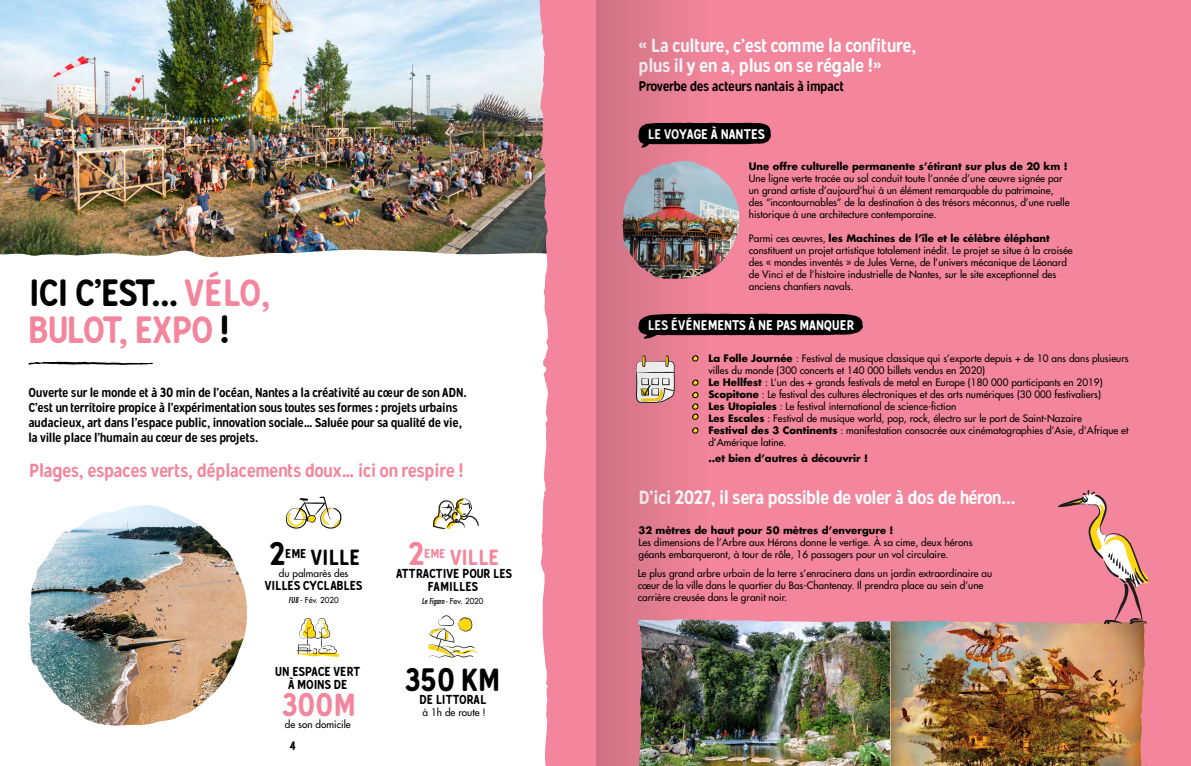
<style>
.page{position:relative;width:1191px;height:766px;background:#fff}
.page>*{position:absolute;margin:0;border:0;box-sizing:border-box;transform-origin:0 0}
.t1{font:38px/37px "Gunnar";letter-spacing:-.02em;color:#f3869c}
.t2{font:32px "Gunnar";color:#000}
.t3{font:32px "Gunnar";color:#f3869c}
.t4{font:22px "Gunnar";color:#000}
.t5{font:22px "Gunnar";color:#f3869c}
.t6{font:19px/20px "Gunnar";letter-spacing:-.03em;color:#fff}
.t7{font:19px "Gunnar";letter-spacing:-.01em;color:#f3869c}
.t8{font:14px "Gunnar";color:#fff}
.t9{font:14px "Gunnar";letter-spacing:-.025em;color:#000}
.t10{font:13px/15px "Gunnar";letter-spacing:-.01em;color:#000;text-align:center}
.t11{font:12px "Gunnar";color:#000}
.t12{font:12px "Gunnar";color:#fff}
.t13{font:500 10px/12px "Futura Std";color:#000}
.t14{font:700 10px "Futura Std";color:#000}
.t15{font:italic condensed 8px "Futura Std";color:#000}
.t16{font:500 8px "Futura Std";color:#000}
.s1{color:#000}
.s2{font-weight:400;font-style:italic;font-stretch:condensed}
.s3{font-weight:500;font-style:normal;font-stretch:normal}
.s4{font-weight:700}
</style>
<div class="page">
<img style="left:0;top:0;width:539px;height:258px">
<div style="left:539px;top:0;width:652px;height:765px;background:#f3869c"></div>
<svg style="left:28px;top:361px;width:125px;height:4px"></svg>
<svg style="left:296px;top:618px;width:43px;height:38px"></svg>
<svg style="left:428px;top:615px;width:49px;height:42px"></svg>
<svg style="left:286px;top:496px;width:55px;height:32px"></svg>
<svg style="left:714px;top:123px;width:57px;height:25px"></svg>
<svg style="left:714px;top:313px;width:149px;height:25px"></svg>
<img style="left:714px;top:161px;width:25px;height:117px">
<img style="left:28px;top:505px;width:219px;height:220px">
<svg style="left:433px;top:498px;width:46px;height:30px"></svg>
<img style="left:612px;top:490px;width:579px;height:276px">
<img style="left:596px;top:0;width:118px;height:765px">
<h1 class="t1" style="left:29px;top:274px;width:244px"><span class="s1">ICI C’EST...</span> VÉLO,<br>BULOT, EXPO <span class="s1">!</span></h1>
<p class="t10" style="left:28px;top:384px;width:440px;text-align:left">Ouverte sur le monde et à 30 min de l’océan, Nantes a la créativité au cœur de son ADN.<br>C’est un territoire propice à l’expérimentation sous toutes ses formes : projets urbains audacieux, art dans l’espace public, innovation sociale… Saluée pour sa qualité de vie, la ville place l’humain au cœur de ses projets.</p>
<h3 class="t7" style="left:29px;top:458px;width:436px">Plages, espaces verts, déplacements doux… ici on respire !</h3>
<h2 class="t2" style="left:269px;top:534px;width:17px">2</h2>
<h3 class="t4" style="left:285px;top:543px;width:77px"><sup>EME</sup> VILLE</h3>
<p class="t13" style="left:279px;top:567px;width:71px">du palmarès des</p>
<h3 class="t10" style="left:265px;top:578px;width:99px">VILLES CYCLABLES</h3>
<p class="t16" style="left:288px;top:595px;width:52px"><span class="s2">FUB</span> - Fév. 2020</p>
<h3 class="t10" style="left:275px;top:664px;width:86px;line-height:13px">UN ESPACE VERT<br>À MOINS DE</h3>
<h2 class="t3" style="left:282px;top:684px;width:76px">300M</h2>
<p class="t13" style="left:285px;top:718px;width:67px">de son domicile</p>
<p class="t11" style="left:290px;top:738px;width:8px">4</p>
<h2 class="t3" style="left:408px;top:534px;width:17px">2</h2>
<h3 class="t5" style="left:424px;top:543px;width:77px"><sup>EME</sup> VILLE</h3>
<h3 class="t10" style="left:396px;top:567px;width:118px;line-height:13px">ATTRACTIVE POUR LES<br>FAMILLES</h3>
<p class="t15" style="left:422px;top:596px;width:63px">Le Figaro - <span class="s3">Fev. 2020</span></p>
<h2 class="t2" style="left:405px;top:659px;width:97px">350 KM</h2>
<h3 class="t10" style="left:419px;top:691px;width:69px">DE LITTORAL</h3>
<p class="t13" style="left:422px;top:706px;width:65px">à 1h de route !</p>
<h3 class="t6" style="left:638px;top:36px;width:280px">« La culture, c’est comme la confiture, plus il y en a, plus on se régale !»</h3>
<h3 class="t9" style="left:638px;top:77px;width:207px">Proverbe des acteurs nantais à impact</h3>
<h3 class="t8" style="left:648px;top:125px;width:118px">LE VOYAGE À NANTES</h3>
<p class="t14" style="left:749px;top:159px;width:320px">Une offre culturelle permanente s’étirant sur plus de 20 km !</p>
<p class="t13" style="left:749px;top:172px;width:322px">Une ligne verte tracée au sol conduit toute l’année d’une œuvre signée par un grand artiste d’aujourd’hui à un élément remarquable du patrimoine, des “incontournables” de la destination à des trésors méconnus, d’une ruelle historique à une architecture contemporaine.</p>
<p class="t13" style="left:749px;top:232px;width:325px">Parmi ces œuvres, <span class="s4">les Machines de l’île et le célèbre éléphant </span>constituent un projet artistique totalement inédit. Le projet se situe à la croisée des « mondes inventés » de Jules Verne, de l’univers mécanique de Léonard de Vinci et de l’histoire industrielle de Nantes, sur le site exceptionnel des anciens chantiers navals.</p>
<h3 class="t8" style="left:648px;top:316px;width:208px">LES ÉVÉNEMENTS À NE PAS MANQUER</h3>
<p class="t13" style="left:708px;top:352px;width:422px"><span class="s4">La Folle Journée</span> : Festival de musique classique qui s’exporte depuis + de 10 ans dans plusieurs villes du monde (300 concerts et 140 000 billets vendus en 2020)<br><span class="s4">Le Hellfest</span> : L’un des + grands festivals de metal en Europe (180 000 participants en 2019)<br><span class="s4">Scopitone</span> : Le festival des cultures électroniques et des arts numériques (30 000 festivaliers)<br><span class="s4">Les Utopiales</span> : Le festival international de science-fiction<br><span class="s4">Les Escales</span> : Festival de musique world, pop, rock, électro sur le port de Saint-Nazaire<br><span class="s4">Festival des 3 Continents</span> : manifestation consacrée aux cinématographies d’Asie, d’Afrique et d’Amérique latine.</p>
<p class="t14" style="left:708px;top:452px;width:161px">..et bien d’autres à découvrir !</p>
<h3 class="t6" style="left:638px;top:487px;width:378px">D’ici 2027, il sera possible de voler à dos de héron...</h3>
<p class="t14" style="left:638px;top:523px;width:256px">32 mètres de haut pour 50 mètres d’envergure !</p>
<p class="t13" style="left:638px;top:536px;width:336px">Les dimensions de l’Arbre aux Hérons donne le vertige. À sa cime, deux hérons géants embarqueront, à tour de rôle, 16 passagers pour un vol circulaire.</p>
<p class="t13" style="left:637px;top:567px;width:356px">Le plus grand arbre urbain de la terre s’enracinera dans un jardin extraordinaire au cœur de la ville dans le quartier du Bas-Chantenay. Il prendra place au sein d’une carrière creusée dans le granit noir.</p>
<p class="t12" style="left:885px;top:738px;width:8px">5</p>
</div>
